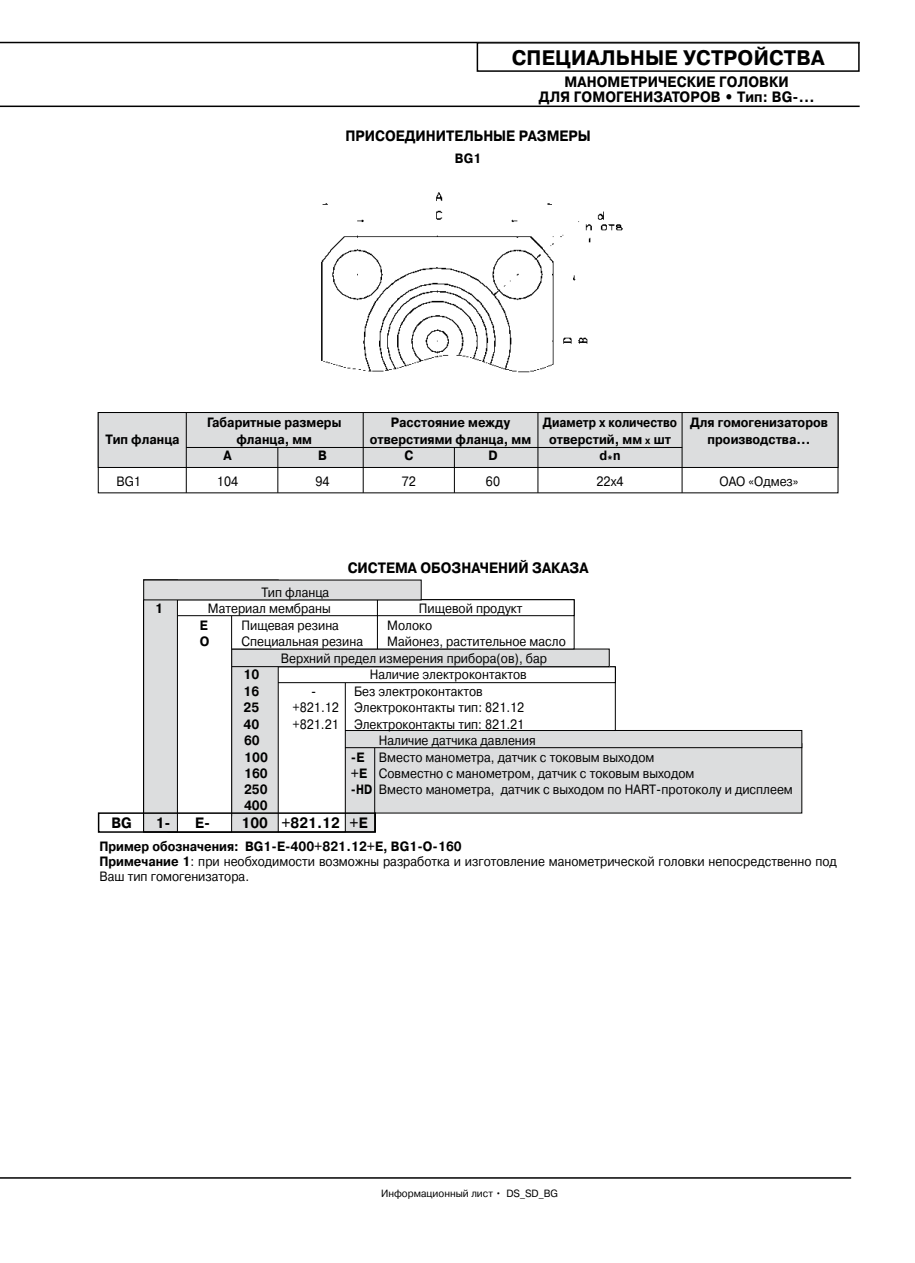
<style>
.page{position:relative;width:915px;height:1263px;background:#fff}
.page>*{position:absolute;margin:0;border:0;box-sizing:border-box;transform-origin:0 0}
.t1{font:700 21px "Pragmatica C";letter-spacing:.01em;color:#000;scale:.95 1}
.t2{font:700 15px/15px "Pragmatica C";color:#000;text-align:center;scale:.9 1}
.t3{font:13.5px/15px "Pragmatica C";color:#000;scale:.9 1}
.t4{font:700 13.5px "Pragmatica C";color:#000;scale:.9 1}
.t5{font:700 13.5px "Pragmatica C";color:#000;scale:.85 1}
.t6{font:10.5px "Pragmatica C";color:#000;scale:.95 1}
.s1{font-size:10.5px}
.s2{font-weight:700}
</style>
<div class="page">
<hr style="left:0;top:42px;width:859px;height:1px;background:#000">
<hr style="left:0;top:106px;width:859px;height:1px;background:#000">
<hr style="left:0;top:1177px;width:850px;height:2px;background:#000">
<div style="left:476px;top:42px;width:383px;height:30px;border:2px solid #000"></div>
<div style="left:223px;top:744px;width:578px;height:69px;background:#dcddde"></div>
<div style="left:223px;top:696px;width:151px;height:136px;background:#dcddde"></div>
<div style="left:223px;top:730px;width:578px;height:18px;background:#dcddde"></div>
<div style="left:222px;top:730px;width:579px;height:18px;border:1px solid #000"></div>
<div style="left:144px;top:667px;width:471px;height:63px;background:#fff"></div>
<div style="left:143px;top:666px;width:472px;height:65px;border:1px solid #000"></div>
<div style="left:144px;top:667px;width:201px;height:165px;background:#fff"></div>
<div style="left:143px;top:666px;width:472px;height:17px;border:1px solid #000"></div>
<div style="left:144px;top:580px;width:134px;height:252px;background:#dcddde"></div>
<div style="left:223px;top:649px;width:386px;height:18px;background:#dcddde"></div>
<div style="left:222px;top:649px;width:387px;height:18px;border:1px solid #000"></div>
<div style="left:178px;top:600px;width:396px;height:49px;background:#fff"></div>
<div style="left:168px;top:599px;width:63px;height:233px;background:#fff"></div>
<div style="left:167px;top:599px;width:65px;height:233px;border:1px solid #000"></div>
<div style="left:171px;top:600px;width:403px;height:16px;background:#fff"></div>
<div style="left:171px;top:599px;width:403px;height:17px;border:1px solid #000"></div>
<div style="left:144px;top:580px;width:33px;height:252px;background:#dcddde"></div>
<div style="left:143px;top:580px;width:35px;height:252px;border:1px solid #000"></div>
<div style="left:144px;top:580px;width:277px;height:20px;background:#dcddde"></div>
<div style="left:98px;top:412px;width:739px;height:55px;background:#dcddde"></div>
<div style="left:98px;top:412px;width:740px;height:56px;border:1px solid #000"></div>
<hr style="left:454px;top:448px;width:1px;height:45px;background:#000">
<hr style="left:681px;top:413px;width:1px;height:80px;background:#000">
<hr style="left:537px;top:413px;width:1px;height:80px;background:#000">
<hr style="left:186px;top:413px;width:1px;height:80px;background:#000">
<hr style="left:377px;top:600px;width:1px;height:49px;background:#000">
<hr style="left:363px;top:413px;width:1px;height:80px;background:#000">
<hr style="left:277px;top:448px;width:1px;height:45px;background:#000">
<hr style="left:186px;top:447px;width:496px;height:1px;background:#000">
<div style="left:98px;top:812px;width:278px;height:21px;border:2px solid #000"></div>
<img style="left:321px;top:192px;width:302px;height:181px">
<h1 class="t1" style="left:511px;top:46px;width:330px">СПЕЦИАЛЬНЫЕ УСТРОЙСТВА</h1>
<p class="t2" style="left:538px;top:75px;width:308px">МАНОМЕТРИЧЕСКИЕ ГОЛОВКИ<br>ДЛЯ ГОМОГЕНИЗАТОРОВ • Тип: ВG-...</p>
<p class="t2" style="left:345px;top:128px;width:274px">ПРИСОЕДИНИТЕЛЬНЫЕ РАЗМЕРЫ</p>
<p class="t4" style="left:455px;top:151px;width:31px">BG1</p>
<p class="t4" style="left:207px;top:415px;width:151px">Габаритные размеры</p>
<p class="t4" style="left:390px;top:415px;width:134px">Расстояние между</p>
<p class="t5" style="left:543px;top:415px;width:336px">Диаметр х количество Для гомогенизаторов</p>
<p class="t4" style="left:106px;top:431px;width:84px">Тип фланца</p>
<p class="t4" style="left:236px;top:431px;width:86px">фланца, мм</p>
<p class="t4" style="left:369px;top:431px;width:181px">отверстиями фланца, мм</p>
<p class="t4" style="left:549px;top:431px;width:137px">отверстий, мм <span class="s1">х</span> шт</p>
<p class="t4" style="left:707px;top:431px;width:116px">производства...</p>
<p class="t4" style="left:223px;top:448px;width:11px">А</p>
<p class="t4" style="left:318px;top:448px;width:11px">B</p>
<p class="t4" style="left:404px;top:448px;width:11px">C</p>
<p class="t4" style="left:488px;top:448px;width:12px">D</p>
<p class="t4" style="left:599px;top:448px;width:25px">d*n</p>
<p class="t3" style="left:116px;top:474px;width:29px">BG1</p>
<p class="t3" style="left:217px;top:474px;width:25px">104</p>
<p class="t3" style="left:315px;top:474px;width:17px">94</p>
<p class="t3" style="left:401px;top:474px;width:17px">72</p>
<p class="t3" style="left:486px;top:474px;width:17px">60</p>
<p class="t3" style="left:596px;top:474px;width:32px">22x4</p>
<p class="t3" style="left:719px;top:474px;width:89px">ОАО «Одмез»</p>
<p class="t3" style="left:261px;top:584px;width:77px">Тип фланца</p>
<p class="t2" style="left:347px;top:560px;width:269px">СИСТЕМА ОБОЗНАЧЕНИЙ ЗАКАЗА</p>
<p class="t4" style="left:155px;top:601px;width:10px">1</p>
<p class="t3" style="left:208px;top:601px;width:138px">Материал мембраны</p>
<p class="t3" style="left:418px;top:601px;width:116px">Пищевой продукт</p>
<p class="t4" style="left:200px;top:617px;width:10px">Е</p>
<p class="t3" style="left:241px;top:617px;width:110px">Пищевая резина</p>
<p class="t3" style="left:387px;top:617px;width:51px">Молоко</p>
<p class="t4" style="left:200px;top:634px;width:12px">О</p>
<p class="t3" style="left:241px;top:634px;width:137px">Специальная резина</p>
<p class="t3" style="left:281px;top:633px;width:318px;line-height:16.5px;text-indent:106px">Майонез, растительное масло<br>Верхний предел измерения прибора(ов), бар</p>
<p class="t4" style="left:243px;top:667px;width:19px">10</p>
<p class="t3" style="left:369px;top:667px;width:176px">Наличие электроконтактов</p>
<p class="t4" style="left:243px;top:683px;width:19px">16</p>
<p class="t3" style="left:311px;top:683px;width:7px">-</p>
<p class="t3" style="left:354px;top:683px;width:144px">Без электроконтактов</p>
<p class="t4" style="left:243px;top:700px;width:19px">25</p>
<p class="t3" style="left:292px;top:700px;width:259px">+821.12 Электроконтакты тип: 821.12</p>
<p class="t4" style="left:243px;top:716px;width:19px">40</p>
<p class="t3" style="left:292px;top:716px;width:259px">+821.21 Электроконтакты тип: 821.21</p>
<p class="t4" style="left:244px;top:733px;width:19px">60</p>
<p class="t3" style="left:379px;top:733px;width:176px">Наличие датчика давления</p>
<p class="t4" style="left:244px;top:749px;width:28px">100</p>
<p class="t3" style="left:351px;top:749px;width:338px"><span class="s2">-Е</span> Вместо манометра, датчик с токовым выходом</p>
<p class="t4" style="left:244px;top:766px;width:28px">160</p>
<p class="t3" style="left:351px;top:766px;width:383px"><span class="s2">+Е</span> Совместно с манометром, датчик с токовым выходом</p>
<p class="t4" style="left:244px;top:782px;width:28px">250</p>
<p class="t3" style="left:351px;top:782px;width:492px"><span class="s2">-HD</span> Вместо манометра, датчик с выходом по HART-протоколу и дисплеем</p>
<p class="t4" style="left:244px;top:797px;width:28px">400</p>
<p class="t2" style="left:111px;top:816px;width:24px">BG</p>
<p class="t2" style="left:156px;top:816px;width:18px">1-</p>
<p class="t2" style="left:195px;top:816px;width:18px">Е-</p>
<p class="t2" style="left:241px;top:816px;width:141px">100 +821.12 +Е</p>
<p class="t3" style="left:99px;top:839px;width:820px"><span class="s2">Пример обозначения: BG1-Е-400+821.12+Е, BG1-О-160<br>Примечание 1</span>: при необходимости возможны разработка и изготовление манометрической головки непосредственно под<br>Ваш тип гомогенизатора.</p>
<p class="t6" style="left:381px;top:1187px;width:188px">Информационный лист • DS_SD_BG</p>
</div>
